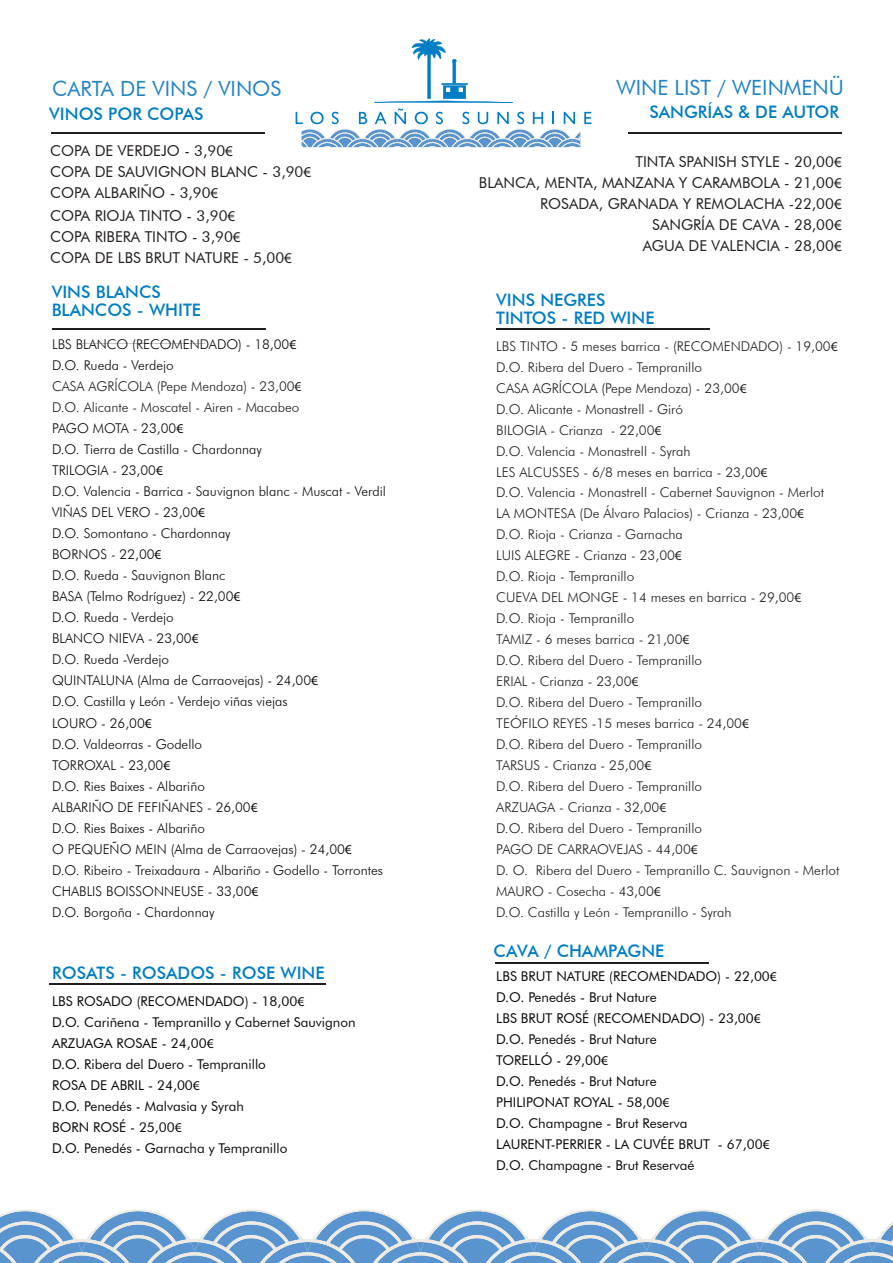
<style>
.page{position:relative;width:893px;height:1263px;background:#fff}
.page>*{position:absolute;margin:0;border:0;box-sizing:border-box;transform-origin:0 0}
.t1{font:21px "Futura BT";color:#2183c6}
.t2{font:500 17.25px/18px "Futura BT";color:#007dc5}
.t3{font:15px/21px "Futura BT";color:#231f20}
.t4{font:300 13.5px/21px "Futura BT";color:#231f20}
.t5{font:300 13.5px/21px "Futura BT";color:#0b090c}
.t6{font:13.5px/21px "Futura BT";color:#0b090c}
.s1{font-family:"Myriad Pro"}
.s2{font-family:"Myriad Pro";font-weight:400}
.s3{color:#231f20}
.s4{font-family:"Myriad Pro";font-weight:400;color:#231f20}
</style>
<div class="page">
<hr style="left:628px;top:133px;width:214px;height:1px;background:#231f20">
<hr style="left:52px;top:133px;width:213px;height:1px;background:#231f20">
<hr style="left:49px;top:984px;width:277px;height:1px;background:#231f20">
<hr style="left:496px;top:328px;width:213px;height:2px;background:#231f20">
<hr style="left:53px;top:328px;width:213px;height:2px;background:#231f20">
<svg style="left:0;top:1209px;width:893px;height:54px;fill:#5994ce"></svg>
<svg style="left:374px;top:38px;width:139px;height:65px"></svg>
<svg style="left:296px;top:109px;width:295px;height:38px"></svg>
<hr style="left:496px;top:962px;width:213px;height:2px;background:#231f20">
<h1 class="t1" style="left:52px;top:76px;width:231px">CARTA DE VINS / VINOS</h1>
<p class="t2" style="left:49px;top:105px;width:156px">VINOS POR COPAS</p>
<h1 class="t1" style="left:616px;top:75px;width:229px">WINE LIST / WEINMENÜ</h1>
<p class="t2" style="left:649px;top:102px;width:191px">SANGRÍAS &amp; DE AUTOR</p>
<p class="t3" style="left:50px;top:140px;width:262px">COPA DE VERDEJO - 3,90<span class="s1">€<br></span>COPA DE SAUVIGNON BLANC - 3,90<span class="s1">€<br></span>COPA ALBARIÑO - 3,90<span class="s1">€</span></p>
<p class="t3" style="left:479px;top:151px;width:364px;text-align:right">TINTA SPANISH STYLE - 20,00<span class="s1">€<br></span>BLANCA, MENTA, MANZANA Y CARAMBOLA - 21,00<span class="s1">€<br></span>ROSADA, GRANADA Y REMOLACHA -22,00<span class="s1">€<br></span>SANGRÍA DE CAVA - 28,00<span class="s1">€<br></span>AGUA DE VALENCIA - 28,00<span class="s1">€</span></p>
<p class="t3" style="left:50px;top:205px;width:243px">COPA RIOJA TINTO - 3,90<span class="s1">€<br></span>COPA RIBERA TINTO - 3,90<span class="s1">€<br></span>COPA DE LBS BRUT NATURE - 5,00<span class="s1">€</span></p>
<p class="t2" style="left:52px;top:282px;width:151px">VINS BLANCS<br>BLANCOS - WHITE</p>
<p class="t2" style="left:496px;top:290px;width:160px">VINS NEGRES<br>TINTOS - RED WINE</p>
<p class="t5" style="left:52px;top:334px;width:335px">LBS BLANCO (RECOMENDADO) - 18,00<span class="s2">€<br></span>D.O. Rueda - Verdejo<br><span class="s3">CASA AGRÍCOLA (Pepe Mendoza) - 23,00</span><span class="s4">€<br></span><span class="s3">D.O. Alicante - Moscatel - Airen - Macabeo<br></span>PAGO MOTA - 23,00<span class="s2">€<br></span>D.O. Tierra de Castilla - Chardonnay<br>TRILOGIA - 23,00<span class="s2">€<br></span>D.O. Valencia - Barrica - Sauvignon blanc - Muscat - Verdil<br>VIÑAS DEL VERO - 23,00<span class="s2">€<br></span>D.O. Somontano - Chardonnay<br>BORNOS - 22,00<span class="s2">€<br></span>D.O. Rueda - Sauvignon Blanc<br>BASA (Telmo Rodríguez) - 22,00<span class="s2">€<br></span>D.O. Rueda - Verdejo<br>BLANCO NIEVA - 23,00<span class="s2">€<br></span>D.O. Rueda -Verdejo<br>QUINTALUNA (Alma de Carraovejas) - 24,00<span class="s2">€<br></span>D.O. Castilla y León - Verdejo viñas viejas<br>LOURO - 26,00<span class="s2">€<br></span>D.O. Valdeorras - Godello<br>TORROXAL - 23,00<span class="s2">€<br></span>D.O. Ries Baixes - Albariño<br>ALBARIÑO DE FEFIÑANES - 26,00<span class="s2">€<br></span>D.O. Ries Baixes - Albariño<br>O PEQUEÑO MEIN (Alma de Carraovejas) - 24,00<span class="s2">€<br></span>D.O. Ribeiro - Treixadaura - Albariño - Godello - Torrontes<br>CHABLIS BOISSONNEUSE - 33,00<span class="s2">€<br></span>D.O. Borgoña - Chardonnay</p>
<p class="t2" style="left:52px;top:964px;width:274px">ROSATS - ROSADOS - ROSE WINE</p>
<p class="t6" style="left:52px;top:991px;width:305px">LBS ROSADO (RECOMENDADO) - 18,00<span class="s1">€<br></span>D.O. Cariñena - Tempranillo y Cabernet Sauvignon<br>ARZUAGA ROSAE - 24,00<span class="s1">€<br></span>D.O. Ribera del Duero - Tempranillo<br>ROSA DE ABRIL - 24,00<span class="s1">€<br></span>D.O. Penedés - Malvasia y Syrah<br>BORN ROSÉ - 25,00<span class="s1">€<br></span>D.O. Penedés - Garnacha y Tempranillo</p>
<p class="t4" style="left:496px;top:335px;width:345px">LBS TINTO - 5 meses barrica - (RECOMENDADO) - 19,00<span class="s2">€ </span>D.O. Ribera del Duero - Tempranillo<br>CASA AGRÍCOLA (Pepe Mendoza) - 23,00<span class="s2">€<br></span>D.O. Alicante - Monastrell - Giró<br>BILOGIA - Crianza - 22,00<span class="s2">€<br></span>D.O. Valencia - Monastrell - Syrah<br>LES ALCUSSES - 6/8 meses en barrica - 23,00<span class="s2">€<br></span>D.O. Valencia - Monastrell - Cabernet Sauvignon - Merlot LA MONTESA (De Álvaro Palacios) - Crianza - 23,00<span class="s2">€<br></span>D.O. Rioja - Crianza - Garnacha<br>LUIS ALEGRE - Crianza - 23,00<span class="s2">€<br></span>D.O. Rioja - Tempranillo<br>CUEVA DEL MONGE - 14 meses en barrica - 29,00<span class="s2">€<br></span>D.O. Rioja - Tempranillo<br>TAMIZ - 6 meses barrica - 21,00<span class="s2">€<br></span>D.O. Ribera del Duero - Tempranillo<br>ERIAL - Crianza - 23,00<span class="s2">€<br></span>D.O. Ribera del Duero - Tempranillo<br>TEÓFILO REYES -15 meses barrica - 24,00<span class="s2">€<br></span>D.O. Ribera del Duero - Tempranillo<br>TARSUS - Crianza - 25,00<span class="s2">€<br></span>D.O. Ribera del Duero - Tempranillo<br>ARZUAGA - Crianza - 32,00<span class="s2">€<br></span>D.O. Ribera del Duero - Tempranillo<br>PAGO DE CARRAOVEJAS - 44,00<span class="s2">€<br></span>D. O. Ribera del Duero - Tempranillo C. Sauvignon - Merlot MAURO - Cosecha - 43,00<span class="s2">€<br></span>D.O. Castilla y León - Tempranillo - Syrah</p>
<p class="t2" style="left:494px;top:941px;width:172px">CAVA / CHAMPAGNE</p>
<p class="t6" style="left:496px;top:965px;width:282px">LBS BRUT NATURE (RECOMENDADO) - 22,00<span class="s1">€<br></span>D.O. Penedés - Brut Nature<br>LBS BRUT ROSÉ (RECOMENDADO) - 23,00<span class="s1">€<br></span>D.O. Penedés - Brut Nature<br>TORELLÓ - 29,00<span class="s1">€<br></span>D.O. Penedés - Brut Nature<br>PHILIPONAT ROYAL - 58,00<span class="s1">€<br></span>D.O. Champagne - Brut Reserva<br>LAURENT-PERRIER - LA CUVÉE BRUT - 67,00<span class="s1">€<br></span>D.O. Champagne - Brut Reservaé</p>
</div>
